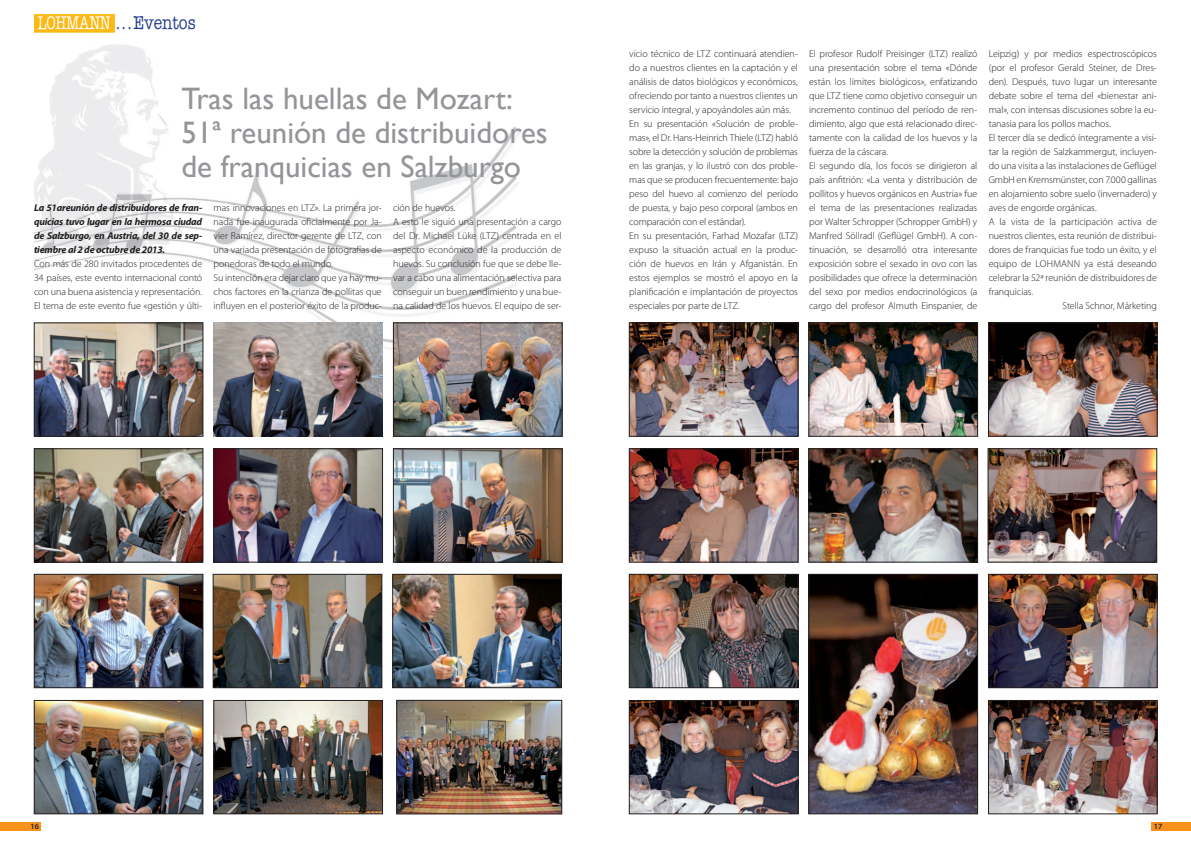
<style>
.page{position:relative;width:1191px;height:842px;background:#fff}
.page>*{position:absolute;margin:0;border:0;box-sizing:border-box;transform-origin:0 0}
.t1{font:31px/34px "Gill Sans";color:#939598}
.t2{font:18.8px "American Typewriter";letter-spacing:-.025em;color:#fff;scale:.75 1}
.t3{font:300 10px/14px "Myriad Pro";letter-spacing:-.005em;color:#231f20}
.t4{font:italic 700 10px/14px "Myriad Pro";letter-spacing:-.02em;color:#231f20;text-align:justify}
.t5{font:600 8px "Myriad Pro";color:#231f20}
.s1{color:#253f8e}
.s2{font-size:19px;color:#253f8e}
</style>
<div class="page">
<img style="left:34px;top:126px;width:510px;height:234px">
<img style="left:34px;top:44px;width:184px;height:213px">
<div style="left:34px;top:14px;width:81px;height:19px;background:#fcb814;border:1px solid #fcb814"></div>
<div style="left:0;top:822px;width:40px;height:9px;background:#f7931d"></div>
<div style="left:1151px;top:822px;width:40px;height:9px;background:#f7931d"></div>
<img style="left:36px;top:450px;width:165px;height:110px">
<div style="left:34px;top:448px;width:169px;height:114px;border:1px solid #231f20"></div>
<img style="left:631px;top:450px;width:165px;height:110px">
<div style="left:629px;top:448px;width:169px;height:114px;border:1px solid #231f20"></div>
<img style="left:395px;top:450px;width:165px;height:110px">
<div style="left:393px;top:448px;width:169px;height:114px;border:1px solid #231f20"></div>
<img style="left:394px;top:576px;width:165px;height:110px">
<div style="left:392px;top:574px;width:169px;height:114px;border:1px solid #231f20"></div>
<img style="left:216px;top:450px;width:165px;height:110px">
<div style="left:214px;top:448px;width:169px;height:114px;border:1px solid #231f20"></div>
<img style="left:215px;top:576px;width:165px;height:110px">
<div style="left:213px;top:574px;width:169px;height:114px;border:1px solid #231f20"></div>
<img style="left:810px;top:450px;width:165px;height:110px">
<div style="left:808px;top:448px;width:169px;height:114px;border:1px solid #231f20"></div>
<img style="left:36px;top:325px;width:165px;height:109px">
<div style="left:34px;top:323px;width:169px;height:113px;border:1px solid #231f20"></div>
<img style="left:631px;top:325px;width:165px;height:109px">
<div style="left:629px;top:323px;width:169px;height:113px;border:1px solid #231f20"></div>
<img style="left:395px;top:325px;width:165px;height:109px">
<div style="left:393px;top:323px;width:169px;height:113px;border:1px solid #231f20"></div>
<img style="left:990px;top:325px;width:165px;height:109px">
<div style="left:988px;top:323px;width:169px;height:113px;border:1px solid #231f20"></div>
<img style="left:214px;top:323px;width:168px;height:113px">
<img style="left:810px;top:325px;width:165px;height:109px">
<div style="left:808px;top:323px;width:169px;height:113px;border:1px solid #231f20"></div>
<img style="left:36px;top:576px;width:165px;height:110px">
<div style="left:34px;top:574px;width:169px;height:114px;border:1px solid #231f20"></div>
<img style="left:631px;top:576px;width:165px;height:110px">
<div style="left:629px;top:574px;width:169px;height:114px;border:1px solid #231f20"></div>
<img style="left:989px;top:450px;width:166px;height:110px">
<div style="left:987px;top:448px;width:170px;height:114px;border:1px solid #231f20"></div>
<img style="left:990px;top:576px;width:165px;height:110px">
<div style="left:988px;top:574px;width:169px;height:114px;border:1px solid #231f20"></div>
<img style="left:399px;top:702px;width:161px;height:110px">
<div style="left:397px;top:700px;width:165px;height:114px;border:1px solid #231f20"></div>
<img style="left:810px;top:576px;width:165px;height:236px">
<div style="left:808px;top:574px;width:169px;height:240px;border:1px solid #231f20"></div>
<img style="left:36px;top:702px;width:165px;height:110px">
<div style="left:34px;top:700px;width:169px;height:114px;border:1px solid #231f20"></div>
<img style="left:216px;top:702px;width:165px;height:110px">
<div style="left:214px;top:700px;width:169px;height:114px;border:1px solid #231f20"></div>
<img style="left:631px;top:702px;width:165px;height:110px">
<div style="left:629px;top:700px;width:169px;height:114px;border:1px solid #231f20"></div>
<img style="left:990px;top:702px;width:165px;height:110px">
<div style="left:988px;top:700px;width:169px;height:114px;border:1px solid #231f20"></div>
<h2 class="t2" style="left:38px;top:9px;width:212px">LOHMANN <span class="s1">. . .</span> <span class="s2">Eventos</span></h2>
<h1 class="t1" style="left:181px;top:82px;width:368px">Tras las huellas de Mozart:<br>51ª reunión de distribuidores de franquicias en Salzburgo</h1>
<p class="t3" style="left:214px;top:200px;width:170px">mas innovaciones en LTZ». La primera jor&shy;nada fue inaugurada oficialmente por Ja&shy;vier Ramírez, director gerente de LTZ, con una variada presentación de fotografías de ponedoras de todo el mundo.<br>Su intención era dejar claro que ya hay mu&shy;chos factores en la crianza de pollitas que influyen en el posterior éxito de la produc-</p>
<p class="t3" style="left:393px;top:200px;width:170px">ción de huevos.<br>A esto le siguió una presentación a cargo del Dr. Michael Lüke (LTZ) centrada en el aspecto económico de la producción de huevos. Su conclusión fue que se debe lle&shy;var a cabo una alimentación selectiva para conseguir un buen rendimiento y una bue&shy;na calidad de los huevos. El equipo de ser-</p>
<p class="t4" style="left:34px;top:200px;width:170px">La 51areunión de distribuidores de fran&shy;quicias tuvo lugar en la hermosa ciudad de Salzburgo, en Austria, del 30 de sep&shy;tiembre al 2 de octubre de 2013.</p>
<p class="t3" style="left:34px;top:256px;width:170px;text-align:justify">Con más de 280 invitados procedentes de 34 países, este evento internacional contó con una buena asistencia y representación.<br>El tema de este evento fue «gestión y últi-</p>
<p class="t3" style="left:629px;top:46px;width:170px">vicio técnico de LTZ continuará atendien&shy;do a nuestros clientes en la captación y el análisis de datos biológicos y económicos, ofreciendo por tanto a nuestros clientes un servicio integral, y apoyándoles aún más.<br>En su presentación «Solución de proble&shy;mas», el Dr. Hans-Heinrich Thiele (LTZ) habló sobre la detección y solución de problemas en las granjas, y lo ilustró con dos proble&shy;mas que se producen frecuentemente: bajo peso del huevo al comienzo del período de puesta, y bajo peso corporal (ambos en comparación con el estándar).<br>En su presentación, Farhad Mozafar (LTZ) expuso la situación actual en la produc&shy;ción de huevos en Irán y Afganistán. En estos ejemplos se mostró el apoyo en la planificación e implantación de proyectos especiales por parte de LTZ.</p>
<p class="t3" style="left:809px;top:46px;width:170px">El profesor Rudolf Preisinger (LTZ) realizó una presentación sobre el tema «Dónde están los límites biológicos», enfatizando que LTZ tiene como objetivo conseguir un incremento continuo del período de ren&shy;dimiento, algo que está relacionado direc&shy;tamente con la calidad de los huevos y la fuerza de la cáscara.<br>El segundo día, los focos se dirigieron al país anfitrión: «La venta y distribución de pollitos y huevos orgánicos en Austria» fue el tema de las presentaciones realizadas por Walter Schropper (Schropper GmbH) y Manfred Söllradl (Geflügel GmbH). A con&shy;tinuación, se desarrolló otra interesante exposición sobre el sexado in ovo con las posibilidades que ofrece la determinación del sexo por medios endocrinológicos (a cargo del profesor Almuth Einspanier, de</p>
<p class="t3" style="left:988px;top:46px;width:170px">Leipzig) y por medios espectroscópicos</p>
<p class="t3" style="left:988px;top:60px;width:170px">(por el profesor Gerald Steiner, de Dres-</p>
<p class="t3" style="left:988px;top:74px;width:170px">den). Después, tuvo lugar un interesante</p>
<p class="t3" style="left:988px;top:88px;width:170px">debate sobre el tema del «bienestar ani-</p>
<p class="t3" style="left:988px;top:102px;width:170px">mal», con intensas discusiones sobre la eu-</p>
<p class="t3" style="left:988px;top:116px;width:124px">tanasia para los pollos machos.</p>
<p class="t3" style="left:988px;top:130px;width:170px">El tercer día se dedicó íntegramente a visi-</p>
<p class="t3" style="left:988px;top:144px;width:170px">tar la región de Salzkammergut, incluyen-</p>
<p class="t3" style="left:988px;top:158px;width:170px">do una visita a las instalaciones de Geflügel</p>
<p class="t3" style="left:988px;top:172px;width:170px">GmbH en Kremsmünster, con 7.000 gallinas</p>
<p class="t3" style="left:988px;top:186px;width:170px">en alojamiento sobre suelo (invernadero) y</p>
<p class="t3" style="left:988px;top:200px;width:110px">aves de engorde orgánicas.</p>
<p class="t3" style="left:988px;top:214px;width:170px">A la vista de la participación activa de</p>
<p class="t3" style="left:988px;top:228px;width:170px">nuestros clientes, esta reunión de distribui-</p>
<p class="t3" style="left:988px;top:242px;width:170px">dores de franquicias fue todo un éxito, y el</p>
<p class="t3" style="left:988px;top:256px;width:170px">equipo de Lohmann ya está deseando</p>
<p class="t3" style="left:988px;top:270px;width:170px">celebrar la 52ª reunión de distribuidores de</p>
<p class="t3" style="left:988px;top:284px;width:46px">franquicias.</p>
<p class="t3" style="left:1062px;top:298px;width:96px">Stella Schnor, Márketing</p>
<p class="t5" style="left:30px;top:822px;width:10px">16</p>
<p class="t5" style="left:1153px;top:822px;width:10px">17</p>
</div>
